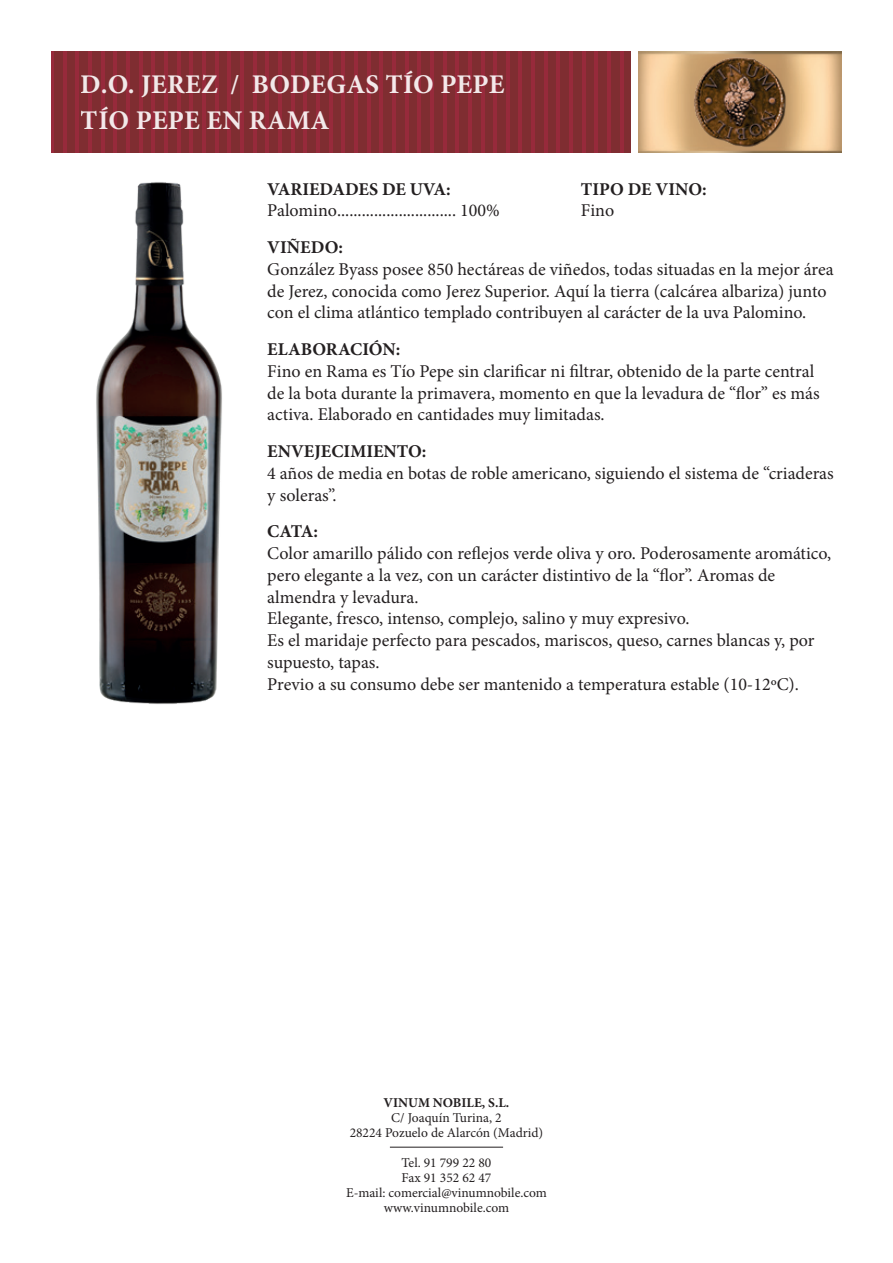
<style>
.page{position:relative;width:893px;height:1263px;background:#fff}
.page>*{position:absolute;margin:0;border:0;box-sizing:border-box;transform-origin:0 0}
.t1{font:700 27px/36px "Minion Pro";letter-spacing:.01em;color:#fff}
.t2{font:18px/21.8px "Minion Pro";color:#231f20}
.t3{font:700 18px "Minion Pro";color:#231f20}
.t4{font:13.5px/15px "Minion Pro";color:#231f20;text-align:center}
.t5{font:700 13.5px "Minion Pro";color:#231f20}
</style>
<div class="page">
<div style="left:51px;top:51px;width:580px;height:102px;background:#7f2d31"></div>
<hr style="left:455px;top:51px;width:4px;height:102px;background:#972a3b">
<hr style="left:468px;top:51px;width:4px;height:102px;background:#972a3b">
<hr style="left:481px;top:51px;width:3px;height:102px;background:#972a3b">
<hr style="left:493px;top:51px;width:4px;height:102px;background:#972a3b">
<hr style="left:506px;top:51px;width:4px;height:102px;background:#972a3b">
<hr style="left:51px;top:51px;width:3px;height:102px;background:#972a3b">
<hr style="left:519px;top:51px;width:3px;height:102px;background:#972a3b">
<hr style="left:63px;top:51px;width:4px;height:102px;background:#972a3b">
<hr style="left:531px;top:51px;width:4px;height:102px;background:#972a3b">
<hr style="left:76px;top:51px;width:3px;height:102px;background:#972a3b">
<hr style="left:544px;top:51px;width:4px;height:102px;background:#972a3b">
<hr style="left:88px;top:51px;width:4px;height:102px;background:#972a3b">
<hr style="left:557px;top:51px;width:3px;height:102px;background:#972a3b">
<hr style="left:101px;top:51px;width:3px;height:102px;background:#972a3b">
<hr style="left:569px;top:51px;width:4px;height:102px;background:#972a3b">
<hr style="left:114px;top:51px;width:3px;height:102px;background:#972a3b">
<hr style="left:582px;top:51px;width:3px;height:102px;background:#972a3b">
<hr style="left:126px;top:51px;width:4px;height:102px;background:#972a3b">
<hr style="left:595px;top:51px;width:3px;height:102px;background:#972a3b">
<hr style="left:139px;top:51px;width:3px;height:102px;background:#972a3b">
<hr style="left:607px;top:51px;width:4px;height:102px;background:#972a3b">
<hr style="left:152px;top:51px;width:3px;height:102px;background:#972a3b">
<hr style="left:620px;top:51px;width:3px;height:102px;background:#972a3b">
<hr style="left:164px;top:51px;width:4px;height:102px;background:#972a3b">
<hr style="left:177px;top:51px;width:3px;height:102px;background:#972a3b">
<hr style="left:190px;top:51px;width:3px;height:102px;background:#972a3b">
<hr style="left:202px;top:51px;width:4px;height:102px;background:#972a3b">
<hr style="left:215px;top:51px;width:3px;height:102px;background:#972a3b">
<hr style="left:228px;top:51px;width:3px;height:102px;background:#972a3b">
<hr style="left:240px;top:51px;width:4px;height:102px;background:#972a3b">
<hr style="left:253px;top:51px;width:3px;height:102px;background:#972a3b">
<hr style="left:265px;top:51px;width:4px;height:102px;background:#972a3b">
<hr style="left:278px;top:51px;width:4px;height:102px;background:#972a3b">
<hr style="left:291px;top:51px;width:3px;height:102px;background:#972a3b">
<hr style="left:303px;top:51px;width:4px;height:102px;background:#972a3b">
<hr style="left:316px;top:51px;width:4px;height:102px;background:#972a3b">
<hr style="left:329px;top:51px;width:3px;height:102px;background:#972a3b">
<hr style="left:341px;top:51px;width:4px;height:102px;background:#972a3b">
<hr style="left:354px;top:51px;width:4px;height:102px;background:#972a3b">
<hr style="left:367px;top:51px;width:3px;height:102px;background:#972a3b">
<hr style="left:379px;top:51px;width:4px;height:102px;background:#972a3b">
<hr style="left:392px;top:51px;width:4px;height:102px;background:#972a3b">
<hr style="left:405px;top:51px;width:3px;height:102px;background:#972a3b">
<hr style="left:417px;top:51px;width:4px;height:102px;background:#972a3b">
<hr style="left:430px;top:51px;width:4px;height:102px;background:#972a3b">
<hr style="left:443px;top:51px;width:3px;height:102px;background:#972a3b">
<img style="left:639px;top:51px;width:203px;height:102px">
<img style="left:692px;top:54px;width:97px;height:96px">
<hr style="left:390px;top:1147px;width:113px;height:1px;background:#231f20">
<img style="left:96px;top:182px;width:126px;height:522px">
<h1 class="t1" style="left:81px;top:66px;width:425px">D.O. JEREZ / BODEGAS TÍO PEPE<br>TÍO PEPE EN RAMA</h1>
<p class="t3" style="left:581px;top:176px;width:127px">TIPO DE VINO:</p>
<p class="t2" style="left:581px;top:200px;width:35px">Fino</p>
<p class="t3" style="left:267px;top:176px;width:185px">VARIEDADES DE UVA:</p>
<p class="t2" style="left:267px;top:200px;width:234px">Palomino............................. 100%</p>
<p class="t3" style="left:267px;top:235px;width:77px">VIÑEDO:</p>
<p class="t2" style="left:267px;top:258px;width:568px">González Byass posee 850 hectáreas de viñedos, todas situadas en la mejor área de Jerez, conocida como Jerez Superior. Aquí la tierra (calcárea albariza) junto con el clima atlántico templado contribuyen al carácter de la uva Palomino.</p>
<p class="t3" style="left:267px;top:337px;width:135px">ELABORACIÓN:</p>
<p class="t2" style="left:267px;top:360px;width:554px">Fino en Rama es Tío Pepe sin clarificar ni filtrar, obtenido de la parte central de la bota durante la primavera, momento en que la levadura de “flor” es más activa. Elaborado en cantidades muy limitadas.</p>
<p class="t3" style="left:267px;top:439px;width:161px">ENVEJECIMIENTO:</p>
<p class="t2" style="left:267px;top:462px;width:568px">4 años de media en botas de roble americano, siguiendo el sistema de “criaderas y soleras”.</p>
<p class="t3" style="left:267px;top:519px;width:52px">CATA:</p>
<p class="t2" style="left:267px;top:543px;width:565px">Color amarillo pálido con reflejos verde oliva y oro. Poderosamente aromático, pero elegante a la vez, con un carácter distintivo de la “flor”. Aromas de almendra y levadura.<br>Elegante, fresco, intenso, complejo, salino y muy expresivo.<br>Es el maridaje perfecto para pescados, mariscos, queso, carnes blancas y, por supuesto, tapas.<br>Previo a su consumo debe ser mantenido a temperatura estable (10-12ºC).</p>
<p class="t5" style="left:384px;top:1093px;width:127px">VINUM NOBILE, S.L.</p>
<p class="t4" style="left:350px;top:1110px;width:195px">C/ Joaquín Turina, 2<br>28224 Pozuelo de Alarcón (Madrid)</p>
<p class="t4" style="left:346px;top:1155px;width:202px">Tel. 91 799 22 80<br>Fax 91 352 62 47<br>E-mail: comercial@vinumnobile.com www.vinumnobile.com</p>
</div>
